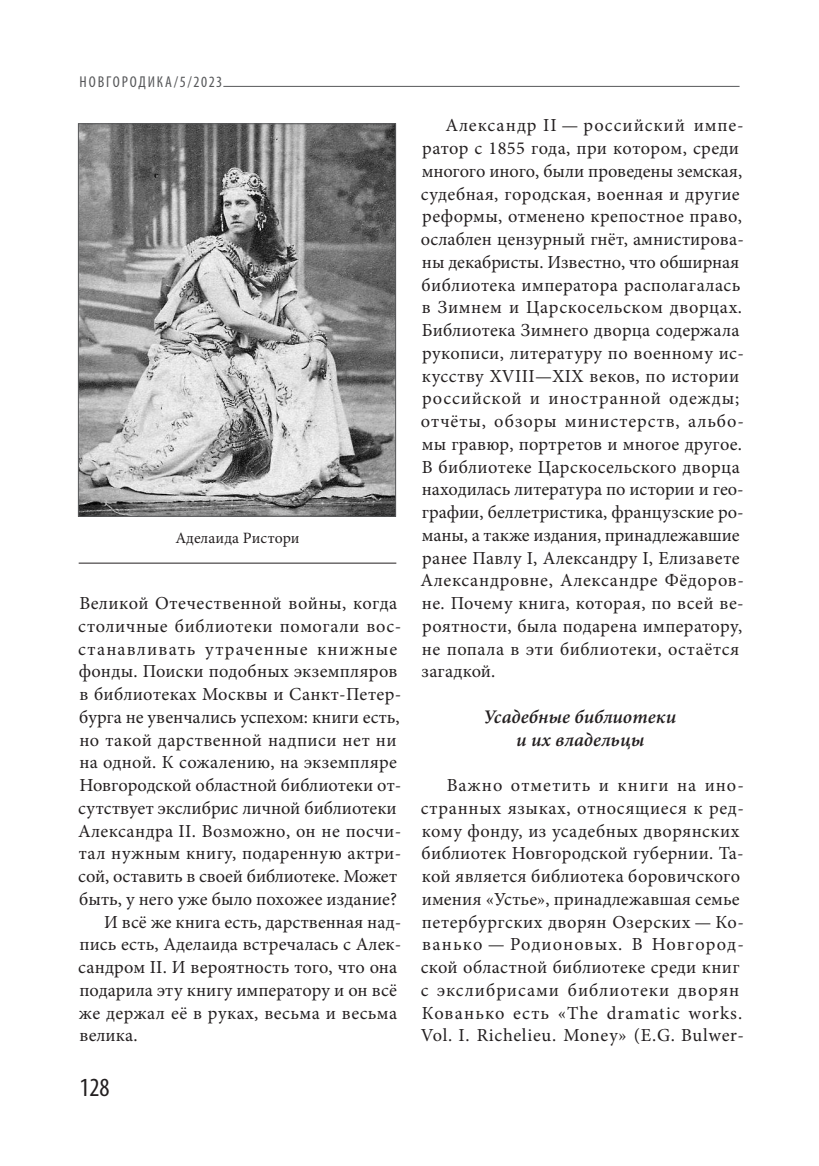
<style>
.page{position:relative;width:819px;height:1166px;background:#fff}
.page>*{position:absolute;margin:0;border:0;box-sizing:border-box;transform-origin:0 0}
.t1{font:condensed 26.25px "Myriad Pro";color:#231f20}
.t2{font:italic 600 19.25px/23.1px "Minion Pro";color:#231f20;text-align:center}
.t3{font:18.38px/22.8px "Minion Pro";letter-spacing:.02em;color:#231f20}
.t4{font:18.38px "Minion Pro";color:#231f20}
.t5{font:18.38px "Minion Pro";letter-spacing:-.005em;color:#231f20}
.t6{font:18.38px "Minion Pro";letter-spacing:.06em;color:#231f20}
.t7{font:condensed 15.75px "Myriad Pro";letter-spacing:.12em;color:#57585a}
.t8{font:15.75px "Minion Pro";letter-spacing:.005em;color:#231f20}
</style>
<div class="page">
<hr style="left:223px;top:86px;width:516px;height:1px;background:#57585a">
<img style="left:80px;top:126px;width:314px;height:388px">
<div style="left:78px;top:124px;width:318px;height:392px;border:1px solid #57585a"></div>
<hr style="left:79px;top:563px;width:317px;height:1px;background:#231f20">
<p class="t7" style="left:80px;top:72px;width:144px">НОВГОРОДИКА/5/2023</p>
<p class="t8" style="left:175px;top:527px;width:126px">Аделаида Ристори</p>
<p class="t3" style="left:79px;top:592px;width:319px">Великой Отечественной войны, когда</p>
<p class="t3" style="left:78px;top:615px;width:324px">столичные библиотеки помогали вос-</p>
<p class="t6" style="left:78px;top:636px;width:320px">станавливать утраченные книжные</p>
<p class="t3" style="left:79px;top:660px;width:320px">фонды. Поиски подобных экземпляров</p>
<p class="t3" style="left:79px;top:683px;width:323px">в библиотеках Москвы и Санкт-Петер-</p>
<p class="t4" style="left:79px;top:705px;width:322px">бурга не увенчались успехом: книги есть,</p>
<p class="t3" style="left:79px;top:728px;width:319px">но такой дарственной надписи нет ни</p>
<p class="t3" style="left:79px;top:751px;width:319px">на одной. К сожалению, на экземпляре</p>
<p class="t4" style="left:79px;top:773px;width:323px">Новгородской областной библиотеки от-</p>
<p class="t4" style="left:78px;top:796px;width:320px">сутствует экслибрис личной библиотеки</p>
<p class="t3" style="left:78px;top:819px;width:325px">Александра II. Возможно, он не посчи-</p>
<p class="t3" style="left:79px;top:842px;width:324px">тал нужным книгу, подаренную актри-</p>
<p class="t5" style="left:78px;top:864px;width:320px">сой, оставить в своей библиотеке. Может</p>
<p class="t3" style="left:79px;top:888px;width:319px">быть, у него уже было похожее издание?</p>
<p class="t4" style="left:104px;top:909px;width:299px">И всё же книга есть, дарственная над-</p>
<p class="t3" style="left:79px;top:933px;width:323px">пись есть, Аделаида встречалась с Алек-</p>
<p class="t3" style="left:78px;top:956px;width:320px">сандром II. И вероятность того, что она</p>
<p class="t3" style="left:79px;top:979px;width:319px">подарила эту книгу императору и он всё</p>
<p class="t3" style="left:79px;top:1001px;width:320px">же держал её в руках, весьма и весьма</p>
<p class="t3" style="left:79px;top:1024px;width:60px">велика.</p>
<h1 class="t1" style="left:79px;top:1072px;width:32px">128</h1>
<p class="t3" style="left:420px;top:114px;width:325px;text-indent:25px">Александр II — российский импе&shy;ратор с 1855 года, при котором, среди многого иного, были проведены земская, судебная, городская, военная и другие реформы, отменено крепостное право, ослаблен цензурный гнёт, амнистирова&shy;ны декабристы. Известно, что обширная библиотека императора располагалась в Зимнем и Царскосельском дворцах.<br>Библиотека Зимнего дворца содержала рукописи, литературу по военному ис&shy;кусству XVIII—XIX веков, по истории российской и иностранной одежды; отчёты, обзоры министерств, альбо&shy;мы гравюр, портретов и многое другое.<br>В библиотеке Царскосельского дворца находилась литература по истории и гео&shy;графии, беллетристика, французские ро&shy;маны, а также издания, принадлежавшие ранее Павлу I, Александру I, Елизавете Александровне, Александре Фёдоров&shy;не. Почему книга, которая, по всей ве&shy;роятности, была подарена императору, не попала в эти библиотеки, остаётся загадкой.</p>
<p class="t2" style="left:483px;top:705px;width:194px">Усадебные библиотеки и их владельцы</p>
<p class="t3" style="left:421px;top:774px;width:325px;text-indent:26px">Важно отметить и книги на ино&shy;странных языках, относящиеся к ред&shy;кому фонду, из усадебных дворянских библиотек Новгородской губернии. Та&shy;кой является библиотека боровичского имения «Устье», принадлежавшая семье петербургских дворян Озерских — Ко&shy;ванько — Родионовых. В Новгород&shy;ской областной библиотеке среди книг с экслибрисами библиотеки дворян Кованько есть «The dramatic works.<br>Vol. I. Richelieu. Money» (E.G. Bulwer-</p>
</div>
